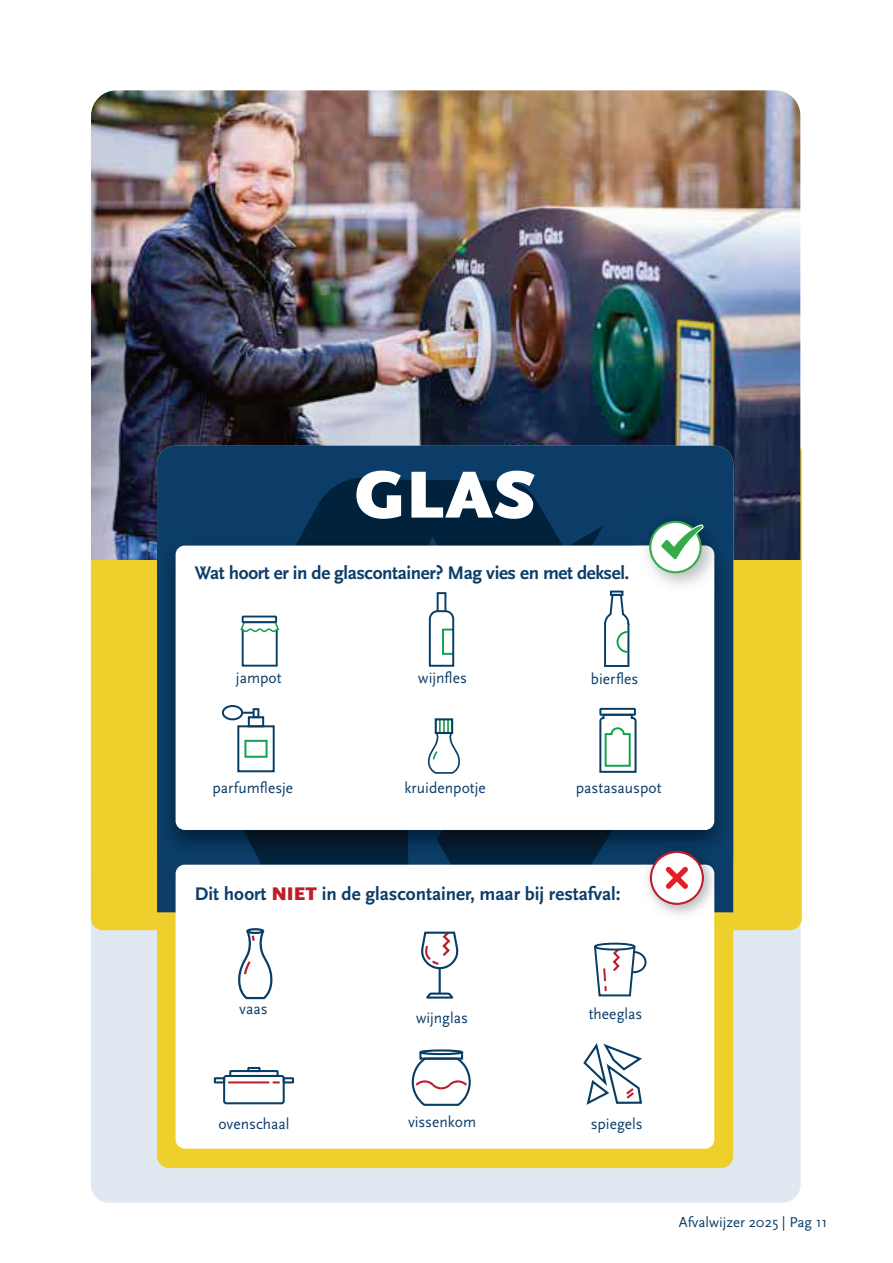
<style>
.page{position:relative;width:893px;height:1263px;background:#fff}
.page>*{position:absolute;margin:0;border:0;box-sizing:border-box;transform-origin:0 0}
.t1{font:900 69.45px "Scala Sans Pro";color:#fff}
.t2{font:700 19.05px "Scala Sans Pro";letter-spacing:-.01em;color:#0c3d69}
.t3{font:15.9px "Scala Sans Pro";color:#0c3d69}
.t4{font:14.85px "Scala Sans Pro";color:#0c3d69}
.s1{font-weight:900;color:#bc1e2b}
</style>
<div class="page">
<div style="left:91px;top:848px;width:709px;height:355px;background:#e0e8f2;border-radius:18px"></div>
<div style="left:91px;top:441px;width:711px;height:489px;background:#eecf2c;border-radius:12px"></div>
<img style="left:91px;top:90px;width:709px;height:470px">
<div style="left:157px;top:455px;width:576px;height:713px;background:#eecf2c;border-radius:12px"></div>
<div style="left:157px;top:446px;width:576px;height:466px;background:#0c3d69"></div>
<svg style="left:259px;top:478px;width:344px;height:387px;background:#052c4d"></svg>
<div style="left:176px;top:865px;width:538px;height:284px;background:#fff;border-radius:9px"></div>
<svg style="left:714px;top:912px;width:5px;height:8px"></svg>
<img style="left:641px;top:859px;width:78px;height:53px">
<img style="left:641px;top:865px;width:73px;height:50px">
<svg style="left:650px;top:859px;width:54px;height:46px"></svg>
<svg style="left:238px;top:928px;width:35px;height:72px"></svg>
<div style="left:246px;top:928px;width:18px;height:6px;border:2px solid #083d65;border-radius:50%"></div>
<div style="left:419px;top:1051px;width:44px;height:9px;border:2px solid #083d65"></div>
<div style="left:419px;top:1049px;width:44px;height:6px;border:2px solid #083d65;border-radius:50%"></div>
<svg style="left:411px;top:1057px;width:60px;height:49px"></svg>
<svg style="left:594px;top:944px;width:53px;height:53px"></svg>
<div style="left:594px;top:943px;width:41px;height:8px;border:2px solid #083d65;border-radius:50%"></div>
<div style="left:223px;top:1075px;width:62px;height:29px;border:2px solid #083d65;border-radius:2px"></div>
<div style="left:229px;top:1070px;width:50px;height:7px;border:2px solid #083d65"></div>
<svg style="left:246px;top:1066px;width:16px;height:7px"></svg>
<svg style="left:213px;top:1075px;width:13px;height:9px"></svg>
<hr style="left:228px;top:1081px;width:41px;height:2px;background:#bc1e2b">
<svg style="left:273px;top:1075px;width:21px;height:9px"></svg>
<svg style="left:426px;top:991px;width:28px;height:8px"></svg>
<hr style="left:439px;top:968px;width:2px;height:26px;background:#083d65">
<svg style="left:421px;top:931px;width:38px;height:39px"></svg>
<svg style="left:583px;top:1043px;width:59px;height:62px"></svg>
<img style="left:157px;top:538px;width:576px;height:321px">
<img style="left:243px;top:538px;width:370px;height:321px">
<img style="left:657px;top:851px;width:39px;height:8px">
<div style="left:176px;top:546px;width:538px;height:284px;background:#fff;border-radius:9px"></div>
<div style="left:599px;top:708px;width:37px;height:8px;border:2px solid #083d65"></div>
<svg style="left:599px;top:713px;width:38px;height:60px"></svg>
<svg style="left:428px;top:609px;width:27px;height:58px"></svg>
<div style="left:437px;top:592px;width:9px;height:20px;border:2px solid #083d65"></div>
<svg style="left:604px;top:593px;width:26px;height:74px"></svg>
<div style="left:610px;top:591px;width:13px;height:5px;border:2px solid #083d65"></div>
<svg style="left:236px;top:707px;width:39px;height:66px"></svg>
<div style="left:222px;top:705px;width:21px;height:15px;border:2px solid #083d65;border-radius:50%"></div>
<div style="left:244px;top:740px;width:24px;height:18px;border:2px solid #0fa44a"></div>
<svg style="left:240px;top:620px;width:40px;height:47px"></svg>
<div style="left:242px;top:616px;width:35px;height:7px;border:2px solid #083d65"></div>
<svg style="left:428px;top:719px;width:32px;height:55px"></svg>
<div style="left:435px;top:718px;width:18px;height:16px;border:2px solid #083d65"></div>
<img style="left:638px;top:510px;width:85px;height:84px">
<img style="left:638px;top:546px;width:76px;height:48px">
<svg style="left:650px;top:522px;width:51px;height:50px"></svg>
<div style="left:649px;top:521px;width:53px;height:52px;border:2px solid #36ab49;border-radius:50%"></div>
<svg style="left:659px;top:524px;width:46px;height:38px"></svg>
<h1 class="t1" style="left:355px;top:464px;width:182px">GLAS</h1>
<p class="t2" style="left:195px;top:565px;width:436px">Wat hoort er in de glascontainer? Mag vies en met deksel.</p>
<p class="t3" style="left:236px;top:670px;width:47px">jampot</p>
<p class="t3" style="left:418px;top:670px;width:50px">wijnfles</p>
<p class="t3" style="left:591px;top:672px;width:49px">bierfles</p>
<p class="t3" style="left:213px;top:781px;width:82px">parfumflesje</p>
<p class="t3" style="left:404px;top:781px;width:83px">kruidenpotje</p>
<p class="t3" style="left:576px;top:781px;width:87px">pastasauspot</p>
<p class="t2" style="left:195px;top:885px;width:427px">Dit hoort <span class="s1">NIET</span> in de glascontainer, maar bij restafval:</p>
<p class="t3" style="left:239px;top:1002px;width:30px">vaas</p>
<p class="t3" style="left:589px;top:1007px;width:55px">theeglas</p>
<p class="t3" style="left:416px;top:1010px;width:53px">wijnglas</p>
<p class="t3" style="left:408px;top:1115px;width:70px">vissenkom</p>
<p class="t3" style="left:218px;top:1116px;width:73px">ovenschaal</p>
<p class="t3" style="left:591px;top:1116px;width:54px">spiegels</p>
<p class="t4" style="left:679px;top:1215px;width:150px">Afvalwijzer 2025 | Pag 11</p>
</div>
